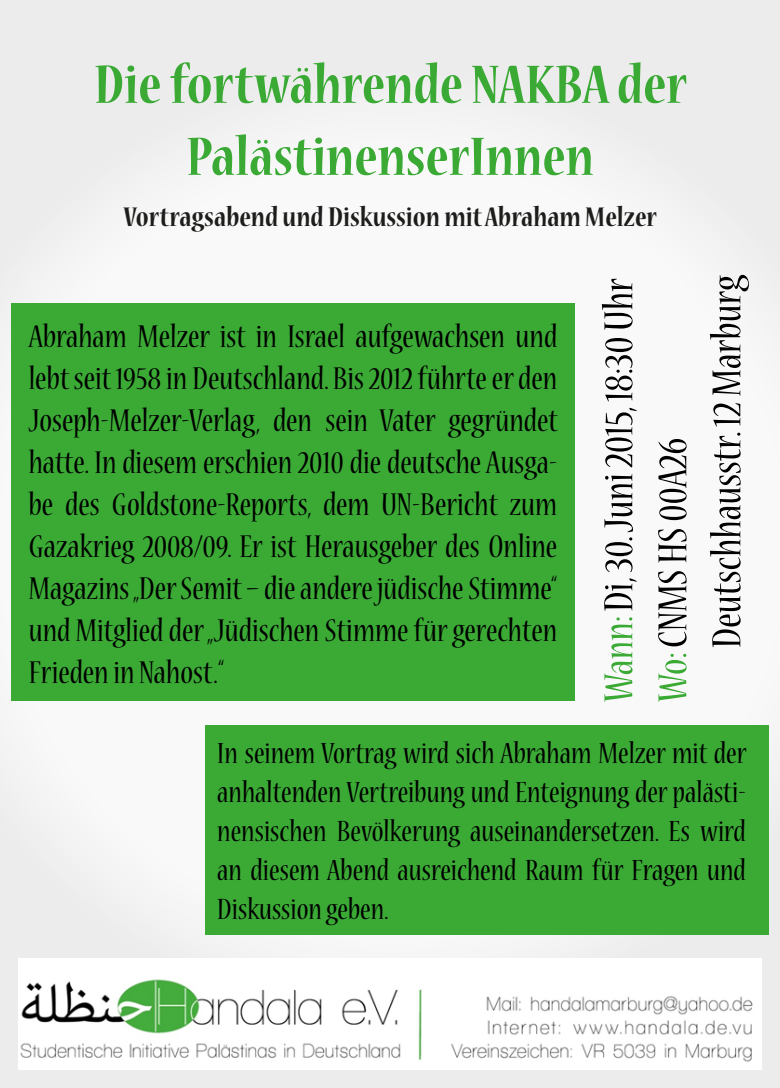
<style>
.page{position:relative;width:780px;height:1088px;background:#f4f4f4}
.page>*{position:absolute;margin:0;border:0;box-sizing:border-box;transform-origin:0 0}
.t1{font:700 condensed 60px/72px "Nueva Std";color:#3aaa35;text-align:center}
.t2{font:condensed 35px/42px "Nueva Std";color:#000;text-align:justify}
.t3{font:condensed 32.5px/39px "Nueva Std";color:#000;text-align:justify}
.t4{font:700 condensed 30px "Nueva Std";color:#1d1d1b}
</style>
<div class="page">
<div style="left:11px;top:303px;width:564px;height:398px;background:#3aaa35"></div>
<div style="left:205px;top:725px;width:564px;height:209px;background:#3aaa35"></div>
<img style="left:18px;top:958px;width:744px;height:112px">
<svg style="left:604px;top:617px;width:28px;height:85px"></svg>
<svg style="left:604px;top:578px;width:32px;height:33px"></svg>
<svg style="left:604px;top:474px;width:29px;height:98px"></svg>
<svg style="left:605px;top:408px;width:31px;height:59px"></svg>
<svg style="left:605px;top:338px;width:27px;height:63px"></svg>
<svg style="left:601px;top:279px;width:31px;height:51px"></svg>
<svg style="left:658px;top:654px;width:28px;height:48px"></svg>
<svg style="left:658px;top:571px;width:28px;height:75px"></svg>
<svg style="left:658px;top:529px;width:28px;height:33px"></svg>
<svg style="left:658px;top:439px;width:28px;height:81px"></svg>
<svg style="left:709px;top:433px;width:31px;height:214px"></svg>
<svg style="left:713px;top:403px;width:27px;height:24px"></svg>
<svg style="left:709px;top:275px;width:39px;height:121px"></svg>
<h1 class="t1" style="left:94px;top:52px;width:594px">Die fortwährende NAKBA der<br>PalästinenserInnen</h1>
<p class="t4" style="left:124px;top:203px;width:535px">Vortragsabend und Diskussion mit Abraham Melzer</p>
<p class="t2" style="left:29px;top:317px;width:530px">Abraham Melzer ist in Israel aufgewachsen und lebt seit 1958 in Deutschland. Bis 2012 führte er den Joseph-Melzer-Verlag, den sein Vater gegründet hatte. In diesem erschien 2010 die deutsche Ausga&shy;be des Goldstone-Reports, dem UN-Bericht zum Gazakrieg 2008/09. Er ist Herausgeber des Online Magazins „Der Semit – die andere jüdische Stimme“ und Mitglied der „Jüdischen Stimme für gerechten Frieden in Nahost.“</p>
<p class="t3" style="left:217px;top:735px;width:530px">In seinem Vortrag wird sich Abraham Melzer mit der anhaltenden Vertreibung und Enteignung der palästi&shy;nensischen Bevölkerung auseinandersetzen. Es wird an diesem Abend ausreichend Raum für Fragen und Diskussion geben.</p>
</div>
